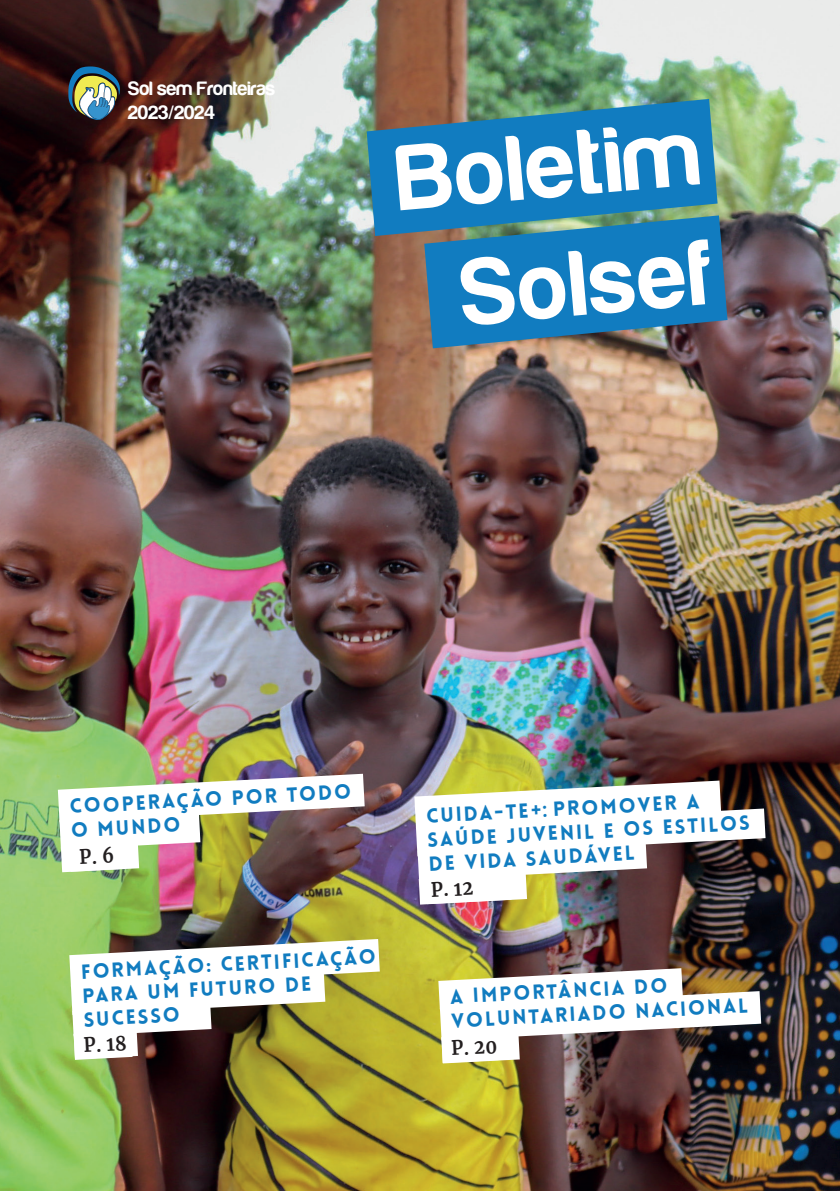
<style>
.page{position:relative;width:840px;height:1191px;background:#fff}
.page>*{position:absolute;margin:0;border:0;box-sizing:border-box;transform-origin:0 0}
.t1{font:96px "Harabara";color:#fff}
.t2{font:900 20px/24px "Lovelo";color:#117cc0}
.titulo_pequeno{font:20px "Harabara";color:#fff}
.t3{font:700 19.8px "Merriweather";color:#231f20;scale:.91 1}
.s1{font-family:"Montserrat";font-weight:100;font-size:19.8px}
.s2{font-family:"Merriweather";font-weight:700;font-size:19.8px}
</style>
<div class="page">
<img style="left:0;top:0;width:839px;height:1191px">
<svg style="left:424px;top:215px;width:303px;height:133px;background:#2278b0"></svg>
<svg style="left:366px;top:99px;width:351px;height:137px;background:#2880ae"></svg>
<svg style="left:68px;top:66px;width:52px;height:54px;background:#6a7e76"></svg>
<img style="left:399px;top:780px;width:366px;height:138px">
<svg style="left:47px;top:939px;width:332px;height:135px"></svg>
<img style="left:414px;top:968px;width:346px;height:109px">
<img style="left:43px;top:773px;width:321px;height:113px">
<p class="titulo_pequeno" style="left:128px;top:78px;width:148px">Sol sem Fronteiras</p>
<p class="titulo_pequeno" style="left:128px;top:102px;width:88px">2023/2024</p>
<p class="t1" style="left:393px;top:129px;width:305px;rotate:-5deg">Boletim</p>
<p class="t1" style="left:456px;top:244px;width:252px;rotate:-5deg">Solsef</p>
<p class="t2" style="left:69px;top:794px;width:283px;rotate:-3deg">Cooperação por todo</p>
<p class="t2" style="left:70px;top:818px;width:111px;rotate:-3deg">o Mundo</p>
<p class="t2" style="left:80px;top:960px;width:296px;rotate:-3deg">Formação: certificação</p>
<p class="t2" style="left:82px;top:984px;width:230px;rotate:-3deg">para um futuro de</p>
<p class="t2" style="left:83px;top:1007px;width:98px;rotate:-3deg">sucesso</p>
<p class="t3" style="left:83px;top:1031px;width:49px;rotate:-3deg">P. 18</p>
<p class="t2" style="left:425px;top:804px;width:324px;rotate:-3deg">Cuida-te<span class="s1">+</span><span class="s2">:</span> Promover a saúde juvenil e os estilos de vida saudável</p>
<p class="t3" style="left:430px;top:876px;width:48px;rotate:-3deg">P. 12</p>
<p class="t2" style="left:449px;top:985px;width:219px;rotate:-3deg">A IMPORTÂNCIA DO</p>
<p class="t2" style="left:450px;top:1009px;width:298px;rotate:-3deg">VOLUNTARIADO NACIONAL</p>
<p class="t3" style="left:450px;top:1034px;width:52px;rotate:-3deg">P. 20</p>
</div>
